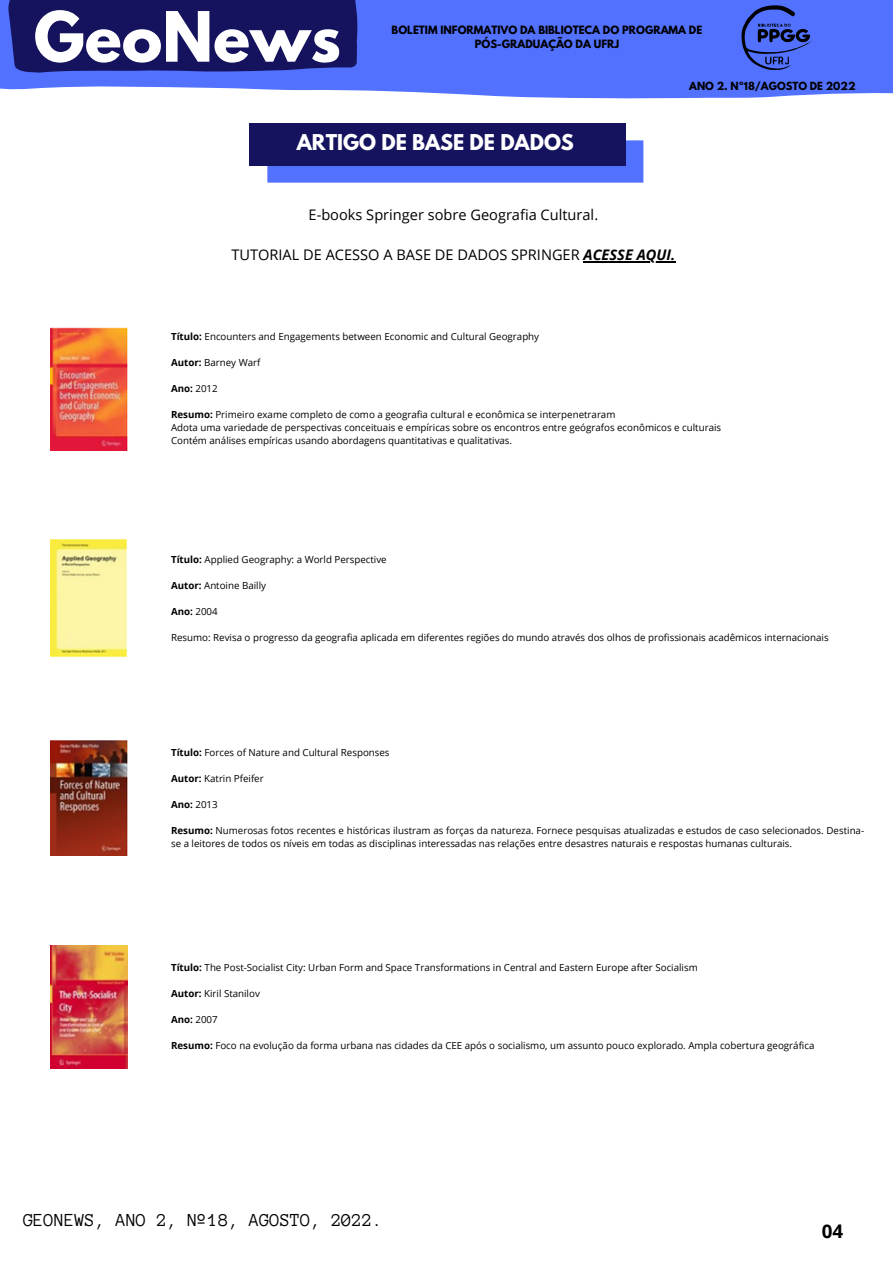
<style>
.page{position:relative;width:893px;height:1264px;background:#fff}
.page>*{position:absolute;margin:0;border:0;box-sizing:border-box;transform-origin:0 0}
.t1{font:700 61.35px "League Spartan";color:#fff}
.t2{font:700 19.35px "League Spartan";color:#fff}
.t3{font:18.75px "Anonymous Pro";color:#000}
.t4{font:700 18.75px "Open Sans";color:#000}
.t5{font:14.55px "Open Sans";color:#000}
.t6{font:700 10.2px/13.5px "League Spartan";color:#000;text-align:center}
.t7{font:700 9.9px "League Spartan";color:#000}
.t8{font:9.75px/13px "Open Sans";color:#000}
.t9{font:700 9.75px "Open Sans";color:#000}
.s1{font-weight:700;font-style:italic}
.s2{font-weight:700}
.s3{font-weight:400}
</style>
<div class="page">
<svg style="left:0;top:0;width:892px;height:166px"></svg>
<svg style="left:4px;top:0;width:357px;height:92px;background:#2b3187"></svg>
<svg style="left:741px;top:5px;width:70px;height:65px;background:#3f57c5"></svg>
<svg style="left:267px;top:140px;width:376px;height:43px;background:#526ff6"></svg>
<div style="left:250px;top:123px;width:376px;height:42px;background:#15135d"></div>
<img style="left:51px;top:327px;width:76px;height:124px">
<img style="left:51px;top:539px;width:76px;height:118px">
<img style="left:51px;top:741px;width:76px;height:114px">
<img style="left:51px;top:945px;width:76px;height:122px">
<hr style="left:583px;top:261px;width:53px;height:1px;background:#000">
<hr style="left:636px;top:261px;width:35px;height:1px;background:#000">
<h1 class="t1" style="left:34px;top:6px;width:308px">GeoNews</h1>
<p class="t6" style="left:391px;top:25px;width:312px">BOLETIM INFORMATIVO DA BIBLIOTECA DO PROGRAMA DE<br>PÓS-GRADUAÇÃO DA UFRJ</p>
<p class="t7" style="left:689px;top:81px;width:168px">ANO 2. Nº18/AGOSTO DE 2022</p>
<h2 class="t2" style="left:297px;top:132px;width:278px">ARTIGO DE BASE DE DADOS</h2>
<h3 class="t5" style="left:308px;top:204px;width:291px">E-books Springer sobre Geografia Cultural.</h3>
<h3 class="t5" style="left:231px;top:244px;width:445px">TUTORIAL DE ACESSO A BASE DE DADOS SPRINGER <span class="s1">ACESSE AQUI.</span></h3>
<p class="t8" style="left:171px;top:330px;width:369px"><span class="s2">Título:</span> Encounters and Engagements between Economic and Cultural Geography</p>
<p class="t8" style="left:171px;top:356px;width:91px"><span class="s2">Autor:</span> Barney Warf</p>
<p class="t9" style="left:171px;top:382px;width:48px">Ano: <span class="s3">2012</span></p>
<p class="t8" style="left:171px;top:408px;width:551px"><span class="s2">Resumo:</span> Primeiro exame completo de como a geografia cultural e econômica se interpenetraram<br>Adota uma variedade de perspectivas conceituais e empíricas sobre os encontros entre geógrafos econômicos e culturais<br>Contém análises empíricas usando abordagens quantitativas e qualitativas.</p>
<p class="t8" style="left:171px;top:552px;width:217px"><span class="s2">Título:</span> Applied Geography: a World Perspective</p>
<p class="t8" style="left:171px;top:578px;width:96px"><span class="s2">Autor:</span> Antoine Bailly</p>
<p class="t9" style="left:171px;top:604px;width:48px">Ano: <span class="s3">2004</span></p>
<p class="t8" style="left:171px;top:630px;width:659px">Resumo: Revisa o progresso da geografia aplicada em diferentes regiões do mundo através dos olhos de profissionais acadêmicos internacionais</p>
<p class="t8" style="left:171px;top:745px;width:220px"><span class="s2">Título:</span> Forces of Nature and Cultural Responses</p>
<p class="t8" style="left:171px;top:771px;width:94px"><span class="s2">Autor:</span> Katrin Pfeifer</p>
<p class="t9" style="left:171px;top:797px;width:48px">Ano: <span class="s3">2013</span></p>
<p class="t8" style="left:171px;top:823px;width:694px"><span class="s2">Resumo:</span> Numerosas fotos recentes e históricas ilustram as forças da natureza. Fornece pesquisas atualizadas e estudos de caso selecionados. Destina&shy;se a leitores de todos os níveis em todas as disciplinas interessadas nas relações entre desastres naturais e respostas humanas culturais.</p>
<p class="t8" style="left:171px;top:960px;width:528px"><span class="s2">Título:</span> The Post-Socialist City: Urban Form and Space Transformations in Central and Eastern Europe after Socialism</p>
<p class="t8" style="left:171px;top:986px;width:90px"><span class="s2">Autor:</span> Kiril Stanilov</p>
<p class="t9" style="left:171px;top:1012px;width:48px">Ano: <span class="s3">2007</span></p>
<p class="t8" style="left:171px;top:1038px;width:645px"><span class="s2">Resumo:</span> Foco na evolução da forma urbana nas cidades da CEE após o socialismo, um assunto pouco explorado. Ampla cobertura geográfica</p>
<h3 class="t3" style="left:23px;top:1210px;width:361px">GEONEWS, ANO 2, Nº18, AGOSTO, 2022.</h3>
<h3 class="t4" style="left:821px;top:1218px;width:23px">04</h3>
</div>
